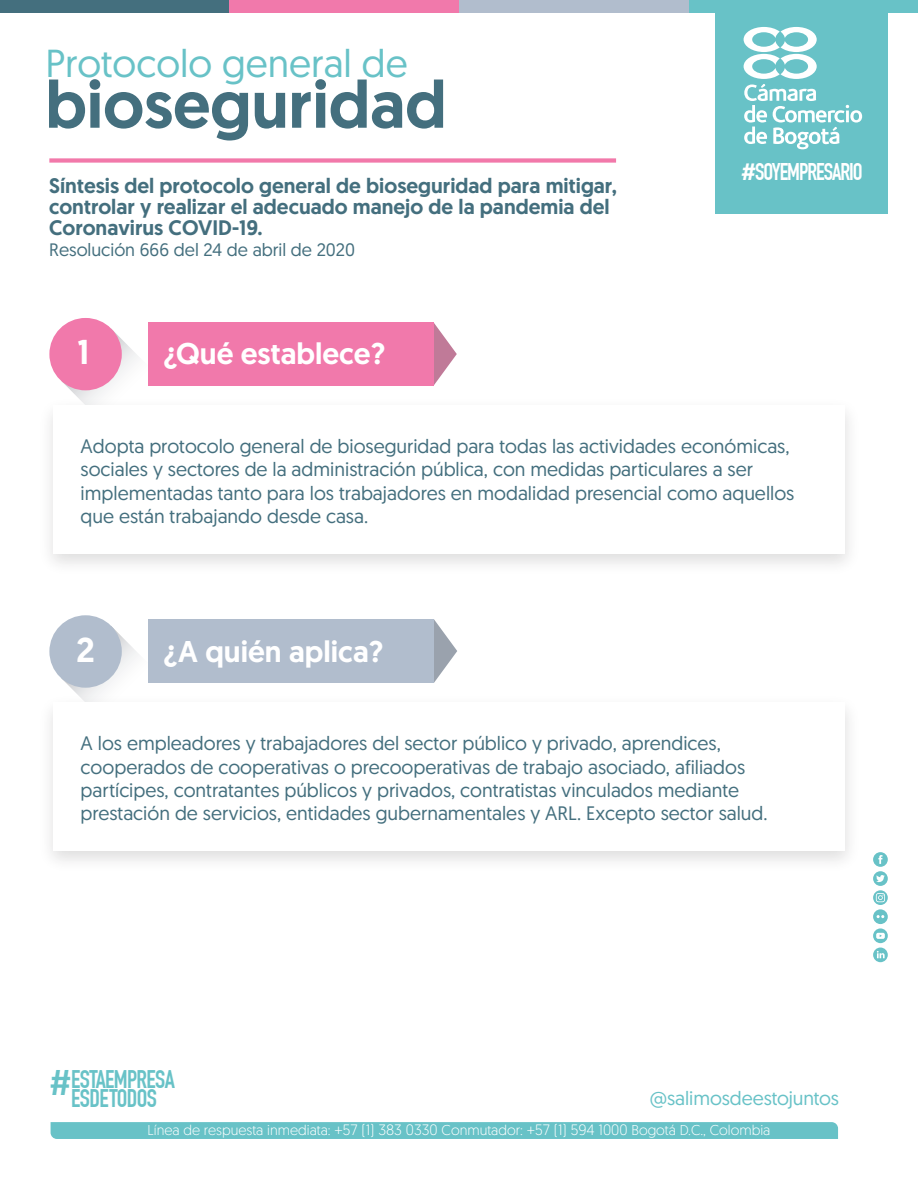
<style>
.page{position:relative;width:918px;height:1188px;background:#fff}
.page>*{position:absolute;margin:0;border:0;box-sizing:border-box;transform-origin:0 0}
.t1{font:500 66.75px "Geomanist";color:#446f7e}
.t2{font:39px "Geomanist";color:#68c2c7}
.t3{font:500 34.5px "Geomanist";color:#fff}
.t4{font:500 30px "Geomanist";color:#fff}
.t5{font:700 24.9px/19.5px "DIN Condensed";letter-spacing:-.025em;color:#68c2c7;text-align:center}
.t6{font:700 23.7px "DIN Condensed";letter-spacing:-.045em;color:#fff}
.t7{font:500 21px/21px "Geomanist";color:#446f7e}
.t8{font:19.5px/23.4px "Geomanist";color:#446f7e}
.t9{font:19.5px "Geomanist";letter-spacing:-.005em;color:#68c2c7}
.t10{font:18px "Geomanist";color:#446f7e}
.t11{font:300 14.25px "Geomanist";color:#fff}
.s1{font-family:"Geomanist";font-weight:500}
.s2{font-family:"DIN Pro";font-weight:500;font-size:34.95px}
.s3{font-size:15px}
</style>
<div class="page">
<svg style="left:61px;top:328px;width:77px;height:63px"></svg>
<div style="left:49px;top:318px;width:73px;height:72px;background:#f179ab;border-radius:50%"></div>
<div style="left:51px;top:1122px;width:787px;height:17px;background:#68c2c7"></div>
<svg style="left:873px;top:852px;width:15px;height:110px"></svg>
<div style="left:715px;top:0;width:173px;height:213px;background:#68c2c7"></div>
<svg style="left:744px;top:27px;width:118px;height:122px"></svg>
<div style="left:49px;top:158px;width:567px;height:5px;background:#f279aa"></div>
<svg style="left:434px;top:323px;width:23px;height:62px"></svg>
<div style="left:148px;top:322px;width:286px;height:64px;background:#f179ab"></div>
<svg style="left:64px;top:626px;width:85px;height:62px"></svg>
<div style="left:49px;top:615px;width:73px;height:73px;background:#b1bdcd;border-radius:50%"></div>
<svg style="left:434px;top:619px;width:23px;height:64px"></svg>
<div style="left:149px;top:619px;width:285px;height:64px;background:#b1bdcd"></div>
<div style="left:0;top:0;width:230px;height:12px;background:#446f7e"></div>
<div style="left:230px;top:0;width:229px;height:12px;background:#f179ab"></div>
<div style="left:688px;top:0;width:230px;height:12px;background:#68c2c7"></div>
<div style="left:459px;top:0;width:229px;height:12px;background:#b1bdcd"></div>
<h2 class="t2" style="left:45px;top:38px;width:364px">Protocolo general de</h2>
<h1 class="t1" style="left:45px;top:60px;width:403px">bioseguridad</h1>
<p class="t7" style="left:49px;top:175px;width:569px">Síntesis del protocolo general de bioseguridad para mitigar, controlar y realizar el adecuado manejo de la pandemia del<br>Coronavirus COVID-19.</p>
<p class="t10" style="left:49px;top:238px;width:307px">Resolución 666 del 24 de abril de 2020</p>
<h3 class="t3" style="left:78px;top:329px;width:13px">1</h3>
<h3 class="t4" style="left:164px;top:334px;width:223px">¿Qué establece?</h3>
<p class="t6" style="left:741px;top:157px;width:123px"><span class="s1">#</span>SOYEMPRESARIO</p>
<p class="t8" style="left:81px;top:434px;width:715px">Adopta protocolo general de bioseguridad para todas las actividades económicas, sociales y sectores de la administración pública, con medidas particulares a ser implementadas tanto para los trabajadores en modalidad presencial como aquellos que están trabajando desde casa.</p>
<h3 class="t3" style="left:76px;top:627px;width:20px">2</h3>
<h3 class="t4" style="left:164px;top:631px;width:221px">¿A quién aplica?</h3>
<p class="t8" style="left:81px;top:731px;width:688px">A los empleadores y trabajadores del sector público y privado, aprendices, cooperados de cooperativas o precooperativas de trabajo asociado, afiliados partícipes, contratantes públicos y privados, contratistas vinculados mediante prestación de servicios, entidades gubernamentales y ARL. Excepto sector salud.</p>
<p class="t5" style="left:48px;top:1069px;width:128px"><span class="s2">#</span>ESTAEMPRESA<br>ESDETODOS</p>
<p class="t9" style="left:650px;top:1086px;width:191px">@salimosdeestojuntos</p>
<p class="t11" style="left:148px;top:1121px;width:624px">Línea de respuesta inmediata: <span class="s3">+57 (1) 383 0330</span> Conmutador: <span class="s3">+57 (1) 594 1000</span> Bogotá D.C., Colombia</p>
</div>
